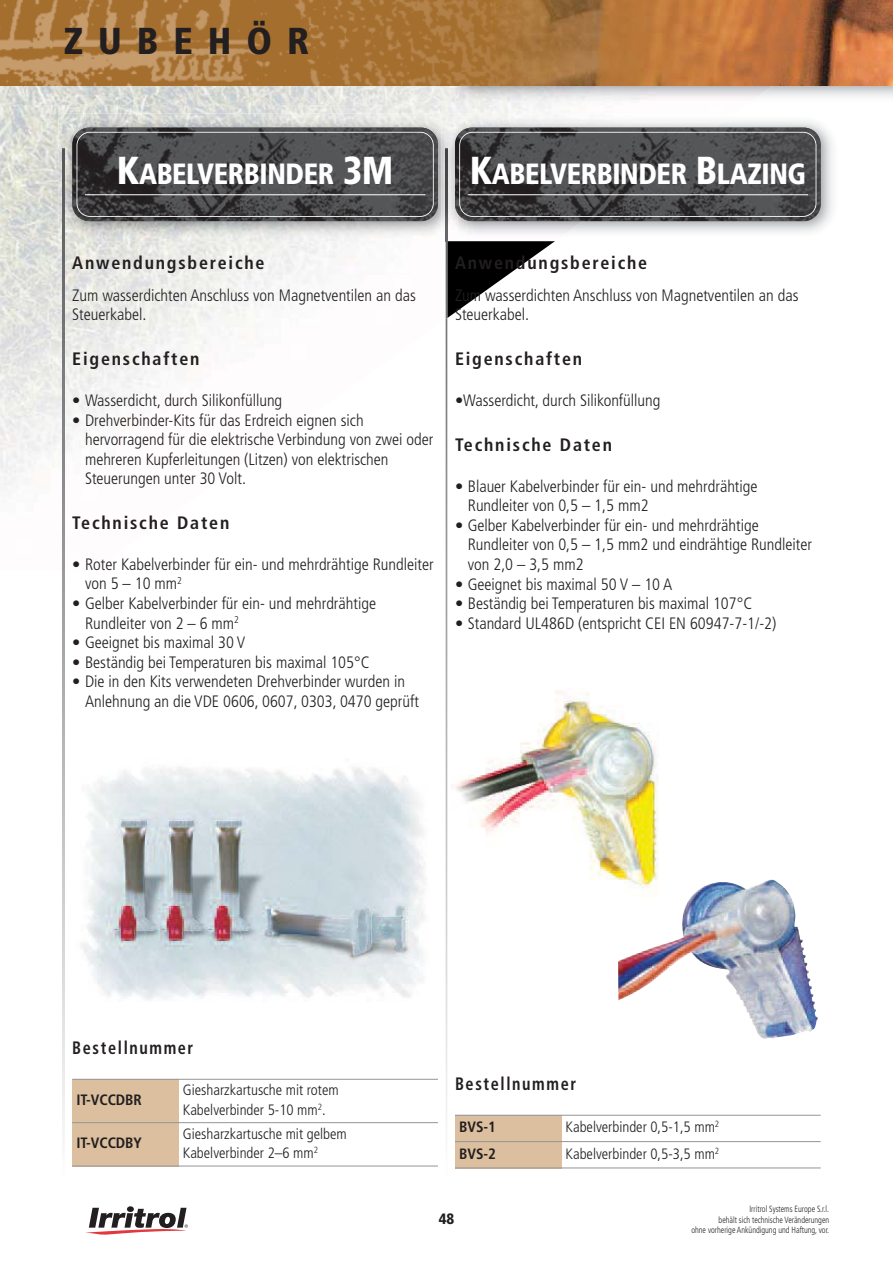
<style>
.page{position:relative;width:893px;height:1263px;background:#fff}
.page>*{position:absolute;margin:0;border:0;box-sizing:border-box;transform-origin:0 0}
.t1{font:900 condensed 37.5px "Frutiger";letter-spacing:.4em;color:#231f20}
.t2{font:900 condensed 29.25px "Frutiger";letter-spacing:-.015em;color:#fff;scale:.95 1}
.t3{font:700 condensed 18px "Frutiger";letter-spacing:.1em;color:#231f20}
.t4{font:700 condensed 18px "Frutiger";letter-spacing:.1em;color:#231f20;scale:.9 1}
.t5{font:300 condensed 16.5px/19.5px "Frutiger";color:#231f20}
.t6{font:300 condensed 15px/19.5px "Frutiger";color:#231f20}
.t7{font:700 condensed 15px "Frutiger";letter-spacing:-.005em;color:#231f20}
.t8{font:900 condensed 15px "Frutiger";color:#231f20}
.t9{font:300 condensed 9px/10.5px "Frutiger";color:#231f20;text-align:right;scale:.9 1}
.s1{font-size:39px}
</style>
<div class="page">
<img style="left:0;top:105px;width:555px;height:466px">
<img style="left:0;top:85px;width:834px;height:20px">
<img style="left:489px;top:0;width:404px;height:85px">
<svg style="left:0;top:0;width:489px;height:85px;background:#ab793d"></svg>
<div style="left:127px;top:1206px;width:7px;height:6px;background:#231f20;border-radius:50%"></div>
<svg style="left:85px;top:1208px;width:103px;height:26px"></svg>
<img style="left:63px;top:241px;width:2px;height:894px">
<img style="left:446px;top:241px;width:1px;height:895px">
<div style="left:72px;top:1079px;width:107px;height:44px;background:#dcbf9e"></div>
<div style="left:72px;top:1123px;width:107px;height:43px;background:#dcbf9e"></div>
<hr style="left:72px;top:1079px;width:366px;height:1px;background:#939598">
<hr style="left:72px;top:1122px;width:366px;height:1px;background:#939598">
<hr style="left:72px;top:1165px;width:366px;height:1px;background:#939598">
<img style="left:59px;top:114px;width:496px;height:127px">
<img style="left:72px;top:128px;width:366px;height:93px;border-radius:17px">
<div style="left:77px;top:132px;width:357px;height:85px;border:2px solid #fff;border-radius:14px"></div>
<hr style="left:85px;top:194px;width:340px;height:1px;background:#fff">
<img style="left:555px;top:115px;width:277px;height:119px">
<img style="left:455px;top:128px;width:366px;height:93px;border-radius:17px">
<div style="left:459px;top:132px;width:357px;height:85px;border:2px solid #fff;border-radius:14px"></div>
<hr style="left:468px;top:194px;width:340px;height:1px;background:#fff">
<img style="left:451px;top:690px;width:208px;height:190px">
<img style="left:618px;top:879px;width:200px;height:160px">
<img style="left:81px;top:767px;width:344px;height:233px">
<div style="left:455px;top:1115px;width:106px;height:26px;background:#dcbf9e"></div>
<div style="left:455px;top:1141px;width:106px;height:27px;background:#dcbf9e"></div>
<hr style="left:455px;top:1115px;width:366px;height:1px;background:#939598">
<hr style="left:455px;top:1141px;width:366px;height:1px;background:#939598">
<hr style="left:455px;top:1167px;width:366px;height:1px;background:#939598">
<h1 class="t1" style="left:64px;top:26px;width:247px">ZUBEHÖR</h1>
<h2 class="t2" style="left:117px;top:162px;width:293px"><span class="s1">K</span>ABELVERBINDER <span class="s1">3M</span></h2>
<h2 class="t2" style="left:470px;top:162px;width:356px"><span class="s1">K</span>ABELVERBINDER <span class="s1">B</span>LAZING</h2>
<p class="t3" style="left:72px;top:255px;width:194px">Anwendungsbereiche</p>
<p class="t5" style="left:72px;top:287px;width:345px">Zum wasserdichten Anschluss von Magnetventilen an das<br>Steuerkabel.</p>
<p class="t3" style="left:72px;top:352px;width:129px">Eigenschaften</p>
<p class="t5" style="left:72px;top:392px;width:211px">• Wasserdicht, durch Silikonfüllung</p>
<p class="t5" style="left:85px;top:411px;width:350px;text-indent:-13px">• Drehverbinder-Kits für das Erdreich eignen sich hervorragend für die elektrische Verbindung von zwei oder mehreren Kupferleitungen (Litzen) von elektrischen Steuerungen unter 30 Volt.</p>
<p class="t3" style="left:72px;top:516px;width:159px">Technische Daten</p>
<p class="t5" style="left:85px;top:556px;width:350px;text-indent:-13px">• Roter Kabelverbinder für ein- und mehrdrähtige Rundleiter von 5 – 10 mm<sup>2</sup></p>
<p class="t5" style="left:85px;top:595px;width:292px;text-indent:-13px">• Gelber Kabelverbinder für ein- und mehrdrähtige<br>Rundleiter von 2 – 6 mm<sup>2</sup></p>
<p class="t5" style="left:72px;top:634px;width:175px">• Geeignet bis maximal 30 V</p>
<p class="t5" style="left:72px;top:653px;width:299px">• Beständig bei Temperaturen bis maximal 105°C</p>
<p class="t5" style="left:85px;top:673px;width:335px;text-indent:-13px">• Die in den Kits verwendeten Drehverbinder wurden in<br>Anlehnung an die VDE 0606, 0607, 0303, 0470 geprüft</p>
<p class="t3" style="left:455px;top:255px;width:194px">Anwendungsbereiche</p>
<p class="t5" style="left:455px;top:287px;width:345px">Zum wasserdichten Anschluss von Magnetventilen an das<br>Steuerkabel.</p>
<p class="t3" style="left:455px;top:352px;width:129px">Eigenschaften</p>
<p class="t5" style="left:455px;top:392px;width:207px">•Wasserdicht, durch Silikonfüllung</p>
<p class="t3" style="left:455px;top:438px;width:159px">Technische Daten</p>
<p class="t5" style="left:468px;top:478px;width:291px;text-indent:-13px">• Blauer Kabelverbinder für ein- und mehrdrähtige<br>Rundleiter von 0,5 – 1,5 mm2</p>
<p class="t5" style="left:468px;top:517px;width:346px;text-indent:-13px">• Gelber Kabelverbinder für ein- und mehrdrähtige<br>Rundleiter von 0,5 – 1,5 mm2 und eindrähtige Rundleiter von 2,0 – 3,5 mm2</p>
<p class="t5" style="left:455px;top:575px;width:219px">• Geeignet bis maximal 50 V – 10 A</p>
<p class="t5" style="left:455px;top:595px;width:299px">• Beständig bei Temperaturen bis maximal 107°C</p>
<p class="t5" style="left:455px;top:614px;width:323px">• Standard UL486D (entspricht CEI EN 60947-7-1/-2)</p>
<p class="t4" style="left:72px;top:1040px;width:136px">Bestellnummer</p>
<p class="t7" style="left:77px;top:1094px;width:67px">IT-VCCDBR</p>
<p class="t6" style="left:183px;top:1081px;width:157px">Giesharzkartusche mit rotem<br>Kabelverbinder 5-10 mm<sup>2</sup>.</p>
<p class="t7" style="left:77px;top:1137px;width:67px">IT-VCCDBY</p>
<p class="t6" style="left:183px;top:1125px;width:165px">Giesharzkartusche mit gelbem<br>Kabelverbinder 2–6 mm<sup>2</sup></p>
<p class="t4" style="left:455px;top:1076px;width:136px">Bestellnummer</p>
<p class="t7" style="left:459px;top:1121px;width:38px">BVS-1</p>
<p class="t6" style="left:566px;top:1119px;width:155px">Kabelverbinder 0,5-1,5 mm<sup>2</sup></p>
<p class="t7" style="left:459px;top:1147px;width:38px">BVS-2</p>
<p class="t6" style="left:566px;top:1145px;width:155px">Kabelverbinder 0,5-3,5 mm<sup>2</sup></p>
<p class="t8" style="left:439px;top:1213px;width:17px">48</p>
<p class="t9" style="left:691px;top:1205px;width:155px">Irritrol Systems Europe S.r.l.<br>behält sich technische Veränderungen<br>ohne vorherige Ankündigung und Haftung, vor.</p>
</div>
